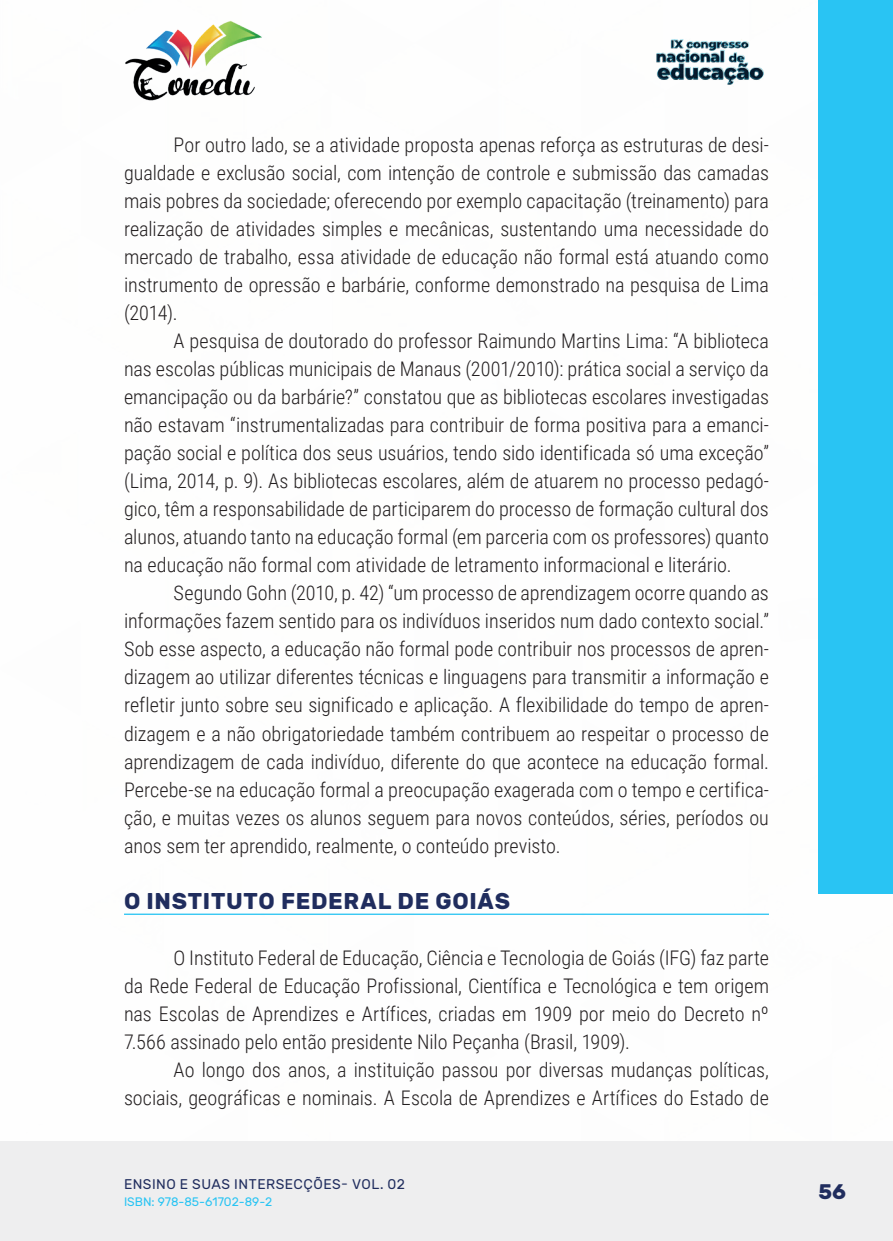
<style>
.page{position:relative;width:893px;height:1241px;background:#fff}
.page>*{position:absolute;margin:0;border:0;box-sizing:border-box;transform-origin:0 0}
._10_SUBTITULO{font:700 22.75px "Rubik";letter-spacing:.035em;color:#202d5e}
.t1{font:700 21px "Rubik";color:#202d5e}
._9_CORPO{font:300 20.12px/28px "Roboto Condensed";color:#231f20;text-align:justify}
.t2{font:14px "Rubik";letter-spacing:.035em;color:#202d5e}
.t3{font:12.25px "Rubik";color:#29c4f3}
</style>
<div class="page">
<div style="left:0;top:1141px;width:893px;height:99px;background:#eeeeef"></div>
<img style="left:125px;top:20px;width:137px;height:81px">
<img style="left:656px;top:39px;width:108px;height:46px">
<div style="left:819px;top:0;width:74px;height:893px;background:#29c4f3"></div>
<hr style="left:124px;top:913px;width:645px;height:1px;background:#29c4f3">
<p class="_9_CORPO" style="left:124px;top:130px;width:646px;text-indent:50px">Por outro lado, se a atividade proposta apenas reforça as estruturas de desi&shy;gualdade e exclusão social, com intenção de controle e submissão das camadas mais pobres da sociedade; oferecendo por exemplo capacitação (treinamento) para realização de atividades simples e mecânicas, sustentando uma necessidade do mercado de trabalho, essa atividade de educação não formal está atuando como instrumento de opressão e barbárie, conforme demonstrado na pesquisa de Lima (2014).</p>
<p class="_9_CORPO" style="left:124px;top:326px;width:646px;text-indent:50px">A pesquisa de doutorado do professor Raimundo Martins Lima: “A biblioteca nas escolas públicas municipais de Manaus (2001/2010): prática social a serviço da emancipação ou da barbárie?” constatou que as bibliotecas escolares investigadas não estavam “instrumentalizadas para contribuir de forma positiva para a emanci&shy;pação social e política dos seus usuários, tendo sido identificada só uma exceção” (Lima, 2014, p. 9). As bibliotecas escolares, além de atuarem no processo pedagó&shy;gico, têm a responsabilidade de participarem do processo de formação cultural dos alunos, atuando tanto na educação formal (em parceria com os professores) quanto na educação não formal com atividade de letramento informacional e literário.</p>
<p class="_9_CORPO" style="left:124px;top:578px;width:646px;text-indent:50px">Segundo Gohn (2010, p. 42) “um processo de aprendizagem ocorre quando as informações fazem sentido para os indivíduos inseridos num dado contexto social.” Sob esse aspecto, a educação não formal pode contribuir nos processos de apren&shy;dizagem ao utilizar diferentes técnicas e linguagens para transmitir a informação e refletir junto sobre seu significado e aplicação. A flexibilidade do tempo de apren&shy;dizagem e a não obrigatoriedade também contribuem ao respeitar o processo de aprendizagem de cada indivíduo, diferente do que acontece na educação formal.<br>Percebe-se na educação formal a preocupação exagerada com o tempo e certifica&shy;ção, e muitas vezes os alunos seguem para novos conteúdos, séries, períodos ou anos sem ter aprendido, realmente, o conteúdo previsto.</p>
<p class="_10_SUBTITULO" style="left:124px;top:887px;width:387px">O INSTITUTO FEDERAL DE GOIÁS</p>
<p class="_9_CORPO" style="left:124px;top:942px;width:646px;text-indent:50px">O Instituto Federal de Educação, Ciência e Tecnologia de Goiás (IFG) faz parte da Rede Federal de Educação Profissional, Científica e Tecnológica e tem origem nas Escolas de Aprendizes e Artífices, criadas em 1909 por meio do Decreto nº 7.566 assinado pelo então presidente Nilo Peçanha (Brasil, 1909).</p>
<p class="_9_CORPO" style="left:124px;top:1054px;width:646px;text-align:right">Ao longo dos anos, a instituição passou por diversas mudanças políticas, sociais, geográficas e nominais. A Escola de Aprendizes e Artífices do Estado de</p>
<p class="t2" style="left:124px;top:1175px;width:282px">ENSINO E SUAS INTERSECÇÕES- VOL. 02</p>
<p class="t3" style="left:124px;top:1194px;width:150px">ISBN: 978-85-61702-89-2</p>
<p class="t1" style="left:819px;top:1179px;width:29px">56</p>
</div>
